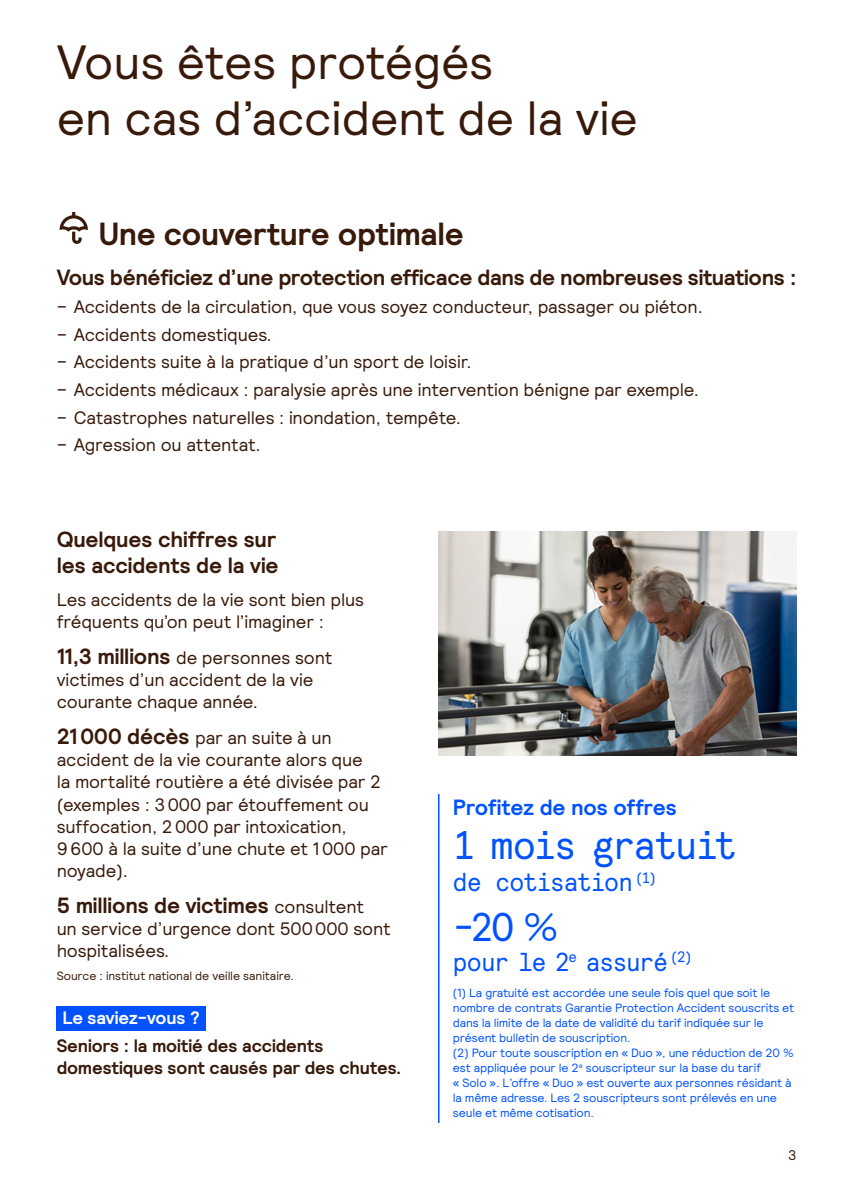
<style>
.page{position:relative;width:842px;height:1191px;background:#fff}
.page>*{position:absolute;margin:0;border:0;box-sizing:border-box;transform-origin:0 0}
.Titles___Highlights{font:48px/56px "Relative";letter-spacing:-.005em;color:#381a0a}
.Définition__nota__co{font:40px "Relative Mono 11 Pitch";letter-spacing:-.035em;color:#0052ff}
.Niveau_1__book__-_16{font:700 32px "Relative";letter-spacing:-.01em;color:#381a0a}
.Définition__nota__co-2{font:26px "Relative Mono 11 Pitch";letter-spacing:-.03em;color:#0052ff}
.Txt_courant__brun__b{font:700 22px/26px "Relative";letter-spacing:-.01em;color:#381a0a}
.Définition__nota__co-3{font:700 22px "Relative";letter-spacing:-.005em;color:#0052ff}
.Txt_courant__brun__b-2{font:18px/22px "Relative";letter-spacing:-.01em;color:#381a0a}
.Txt_courant__brun__b-3{font:700 18px/22px "Relative";letter-spacing:-.005em;color:#381a0a}
.Txt_courant__brun__b-4{font:700 18px "Relative";letter-spacing:-.005em;color:#fff}
.t1{font:14px "Relative";color:#381a0a}
.Note__brun__book{font:12px/15px "Relative";letter-spacing:-.015em;color:#0052ff}
.Note__brun__book-2{font:12px "Relative";letter-spacing:-.005em;color:#381a0a}
.s1{font-weight:700;font-size:22px}
.s2{font-weight:400;font-size:18px}
.s3{font-family:"Relative"}
</style>
<div class="page">
<svg style="left:60px;top:212px;width:28px;height:32px"></svg>
<div style="left:57px;top:1006px;width:149px;height:24px;background:#0052ff"></div>
<hr style="left:438px;top:794px;width:1px;height:329px;background:#0052ff">
<img style="left:438px;top:531px;width:359px;height:224px">
<p class="Titles___Highlights" style="left:57px;top:32px;width:583px">Vous êtes protégés<br>en cas d’accident de la vie</p>
<p class="Niveau_1__book__-_16" style="left:99px;top:213px;width:366px">Une couverture optimale</p>
<p class="Txt_courant__brun__b" style="left:57px;top:264px;width:741px">Vous bénéficiez d’une protection efficace dans de nombreuses situations :</p>
<p class="Txt_courant__brun__b-2" style="left:57px;top:295px;width:648px">– Accidents de la circulation, que vous soyez conducteur, passager ou piéton.</p>
<p class="Txt_courant__brun__b-2" style="left:57px;top:322px;width:217px">– Accidents domestiques.</p>
<p class="Txt_courant__brun__b-2" style="left:57px;top:350px;width:417px">– Accidents suite à la pratique d’un sport de loisir.</p>
<p class="Txt_courant__brun__b-2" style="left:57px;top:378px;width:644px">– Accidents médicaux : paralysie après une intervention bénigne par exemple.</p>
<p class="Txt_courant__brun__b-2" style="left:57px;top:406px;width:406px">– Catastrophes naturelles : inondation, tempête.</p>
<p class="Txt_courant__brun__b-2" style="left:57px;top:433px;width:205px">– Agression ou attentat.</p>
<p class="Txt_courant__brun__b" style="left:57px;top:526px;width:223px">Quelques chiffres sur les accidents de la vie</p>
<p class="Txt_courant__brun__b-2" style="left:57px;top:588px;width:309px">Les accidents de la vie sont bien plus fréquents qu’on peut l’imaginer :</p>
<p class="Txt_courant__brun__b-2" style="left:57px;top:646px;width:277px"><span class="s1">11,3 millions</span> de personnes sont victimes d’un accident de la vie courante chaque année.</p>
<p class="Txt_courant__brun__b-2" style="left:57px;top:726px;width:333px"><span class="s1">21000 décès</span> par an suite à un accident de la vie courante alors que<br>la mortalité routière a été divisée par 2 (exemples : 3000 par étouffement ou suffocation, 2000 par intoxication,<br>9600 à la suite d’une chute et 1000 par noyade).</p>
<p class="Txt_courant__brun__b" style="left:57px;top:891px;width:309px">5 millions de victimes <span class="s2">consultent</span></p>
<p class="Txt_courant__brun__b-2" style="left:57px;top:916px;width:335px">un service d’urgence dont 500000 sont hospitalisées.</p>
<p class="Note__brun__book-2" style="left:57px;top:968px;width:239px">Source : institut national de veille sanitaire.</p>
<p class="Txt_courant__brun__b-4" style="left:62px;top:1006px;width:139px">Le saviez-vous ?</p>
<p class="Txt_courant__brun__b-3" style="left:57px;top:1034px;width:346px">Seniors : la moitié des accidents domestiques sont causés par des chutes.</p>
<p class="Définition__nota__co-3" style="left:453px;top:793px;width:225px">Profitez de nos offres</p>
<p class="Définition__nota__co" style="left:453px;top:819px;width:285px">1 mois gratuit</p>
<p class="Définition__nota__co-2" style="left:453px;top:865px;width:206px">de cotisation<sup>(1)</sup></p>
<p class="Définition__nota__co" style="left:453px;top:901px;width:107px">-2O <span class="s3">%</span></p>
<p class="Définition__nota__co-2" style="left:453px;top:945px;width:241px">pour le 2<sup>e</sup> assuré<sup>(2)</sup></p>
<p class="Note__brun__book" style="left:453px;top:985px;width:343px">(1) La gratuité est accordée une seule fois quel que soit le nombre de contrats Garantie Protection Accident souscrits et dans la limite de la date de validité du tarif indiquée sur le présent bulletin de souscription.</p>
<p class="Note__brun__book" style="left:453px;top:1045px;width:342px">(2) Pour toute souscription en « Duo », une réduction de 20 % est appliquée pour le 2<sup>e</sup> souscripteur sur la base du tarif<br>« Solo ». L’offre « Duo » est ouverte aux personnes résidant à la même adresse. Les 2 souscripteurs sont prélevés en une seule et même cotisation.</p>
<p class="t1" style="left:788px;top:1145px;width:10px">3</p>
</div>
